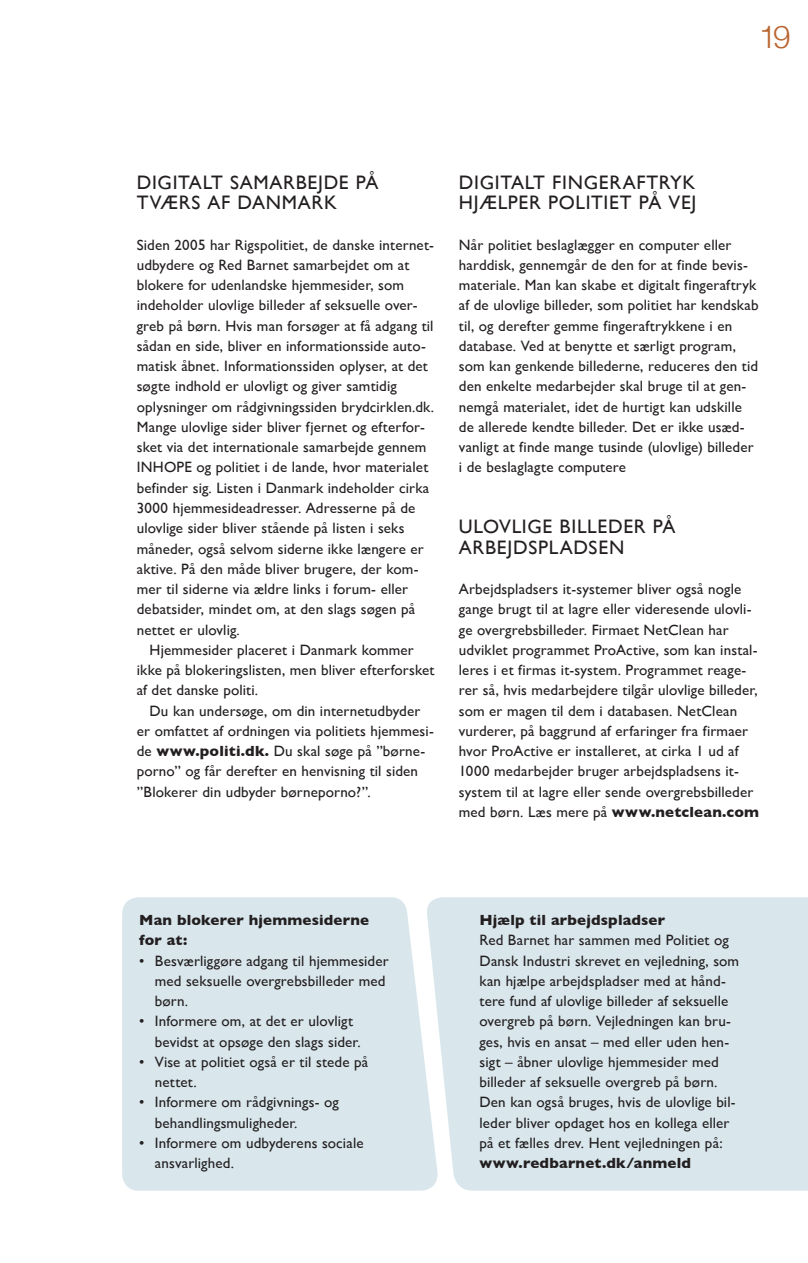
<style>
.page{position:relative;width:808px;height:1263px;background:#fff}
.page>*{position:absolute;margin:0;border:0;box-sizing:border-box;transform-origin:0 0}
.t1{font:300 31.5px "Helvetica Neue";color:#b9652f}
.t2{font:19.5px/20.2px "Gill Sans";letter-spacing:.035em;color:#231f20}
.t3{font:15px/20.2px "Gill Sans";letter-spacing:.01em;color:#231f20}
.t4{font:700 15px/20.2px "Gill Sans";letter-spacing:.01em;color:#231f20}
.s1{font-weight:700}
</style>
<div class="page">
<div style="left:437px;top:897px;width:370px;height:293px;background:#d9e7ec"></div>
<div style="left:122px;top:897px;width:315px;height:293px;background:#d9e7ec"></div>
<h1 class="t1" style="left:758px;top:12px;width:33px">19</h1>
<h2 class="t2" style="left:137px;top:172px;width:243px">DIGITALT SAMARBEJDE PÅ<br>TVÆRS AF DANMARK</h2>
<p class="t3" style="left:137px;top:234px;width:299px">Siden 2005 har Rigspolitiet, de danske internet&shy;udbydere og Red Barnet samarbejdet om at blokere for udenlandske hjemmesider, som indeholder ulovlige billeder af seksuelle over&shy;greb på børn. Hvis man forsøger at få adgang til sådan en side, bliver en informationsside auto&shy;matisk åbnet. Informationssiden oplyser, at det søgte indhold er ulovligt og giver samtidig oplysninger om rådgivningssiden brydcirklen.dk.<br>Mange ulovlige sider bliver fjernet og efterfor&shy;sket via det internationale samarbejde gennem INHOPE og politiet i de lande, hvor materialet befinder sig. Listen i Danmark indeholder cirka 3000 hjemmesideadresser. Adresserne på de ulovlige sider bliver stående på listen i seks måneder, også selvom siderne ikke længere er aktive. På den måde bliver brugere, der kom&shy;mer til siderne via ældre links i forum- eller debatsider, mindet om, at den slags søgen på nettet er ulovlig.</p>
<p class="t3" style="left:137px;top:639px;width:299px;text-indent:13px">Hjemmesider placeret i Danmark kommer ikke på blokeringslisten, men bliver efterforsket af det danske politi.</p>
<p class="t3" style="left:137px;top:700px;width:298px;text-indent:13px">Du kan undersøge, om din internetudbyder er omfattet af ordningen via politiets hjemmesi&shy;de <span class="s1">www.politi.dk.</span> Du skal søge på ”børne&shy;porno” og får derefter en henvisning til siden ”Blokerer din udbyder børneporno?”.</p>
<h2 class="t2" style="left:458px;top:172px;width:239px">DIGITALT FINGERAFTRYK<br>HJÆLPER POLITIET PÅ VEJ</h2>
<p class="t3" style="left:458px;top:234px;width:301px">Når politiet beslaglægger en computer eller harddisk, gennemgår de den for at finde bevis&shy;materiale. Man kan skabe et digitalt fingeraftryk af de ulovlige billeder, som politiet har kendskab til, og derefter gemme fingeraftrykkene i en database. Ved at benytte et særligt program, som kan genkende billederne, reduceres den tid den enkelte medarbejder skal bruge til at gen&shy;nemgå materialet, idet de hurtigt kan udskille de allerede kendte billeder. Det er ikke usæd&shy;vanligt at finde mange tusinde (ulovlige) billeder i de beslaglagte computere</p>
<h2 class="t2" style="left:458px;top:516px;width:218px">ULOVLIGE BILLEDER PÅ<br>ARBEJDSPLADSEN</h2>
<p class="t3" style="left:458px;top:578px;width:301px">Arbejdspladsers it-systemer bliver også nogle gange brugt til at lagre eller videresende ulovli&shy;ge overgrebsbilleder. Firmaet NetClean har udviklet programmet ProActive, som kan instal&shy;leres i et firmas it-system. Programmet reage&shy;rer så, hvis medarbejdere tilgår ulovlige billeder, som er magen til dem i databasen. NetClean vurderer, på baggrund af erfaringer fra firmaer hvor ProActive er installeret, at cirka 1 ud af 1000 medarbejder bruger arbejdspladsens it&shy;system til at lagre eller sende overgrebsbilleder med børn. Læs mere på <span class="s1">www.netclean.com</span></p>
<p class="t4" style="left:139px;top:909px;width:231px">Man blokerer hjemmesiderne for at:</p>
<p class="t3" style="left:155px;top:950px;width:235px;text-indent:-16px">• Besværliggøre adgang til hjemmesider med seksuelle overgrebsbilleder med børn.</p>
<p class="t3" style="left:155px;top:1010px;width:207px;text-indent:-16px">• Informere om, at det er ulovligt bevidst at opsøge den slags sider.</p>
<p class="t3" style="left:155px;top:1051px;width:215px;text-indent:-16px">• Vise at politiet også er til stede på nettet.</p>
<p class="t3" style="left:155px;top:1091px;width:185px;text-indent:-16px">• Informere om rådgivnings- og behandlingsmuligheder.</p>
<p class="t3" style="left:155px;top:1132px;width:210px;text-indent:-16px">• Informere om udbyderens sociale ansvarlighed.</p>
<p class="t4" style="left:479px;top:909px;width:187px">Hjælp til arbejdspladser</p>
<p class="t3" style="left:479px;top:929px;width:261px">Red Barnet har sammen med Politiet og Dansk Industri skrevet en vejledning, som kan hjælpe arbejdspladser med at hånd&shy;tere fund af ulovlige billeder af seksuelle overgreb på børn. Vejledningen kan bru&shy;ges, hvis en ansat – med eller uden hen&shy;sigt – åbner ulovlige hjemmesider med billeder af seksuelle overgreb på børn.<br>Den kan også bruges, hvis de ulovlige bil&shy;leder bliver opdaget hos en kollega eller på et fælles drev. Hent vejledningen på:</p>
<p class="t4" style="left:479px;top:1152px;width:213px">www.redbarnet.dk/anmeld</p>
</div>
